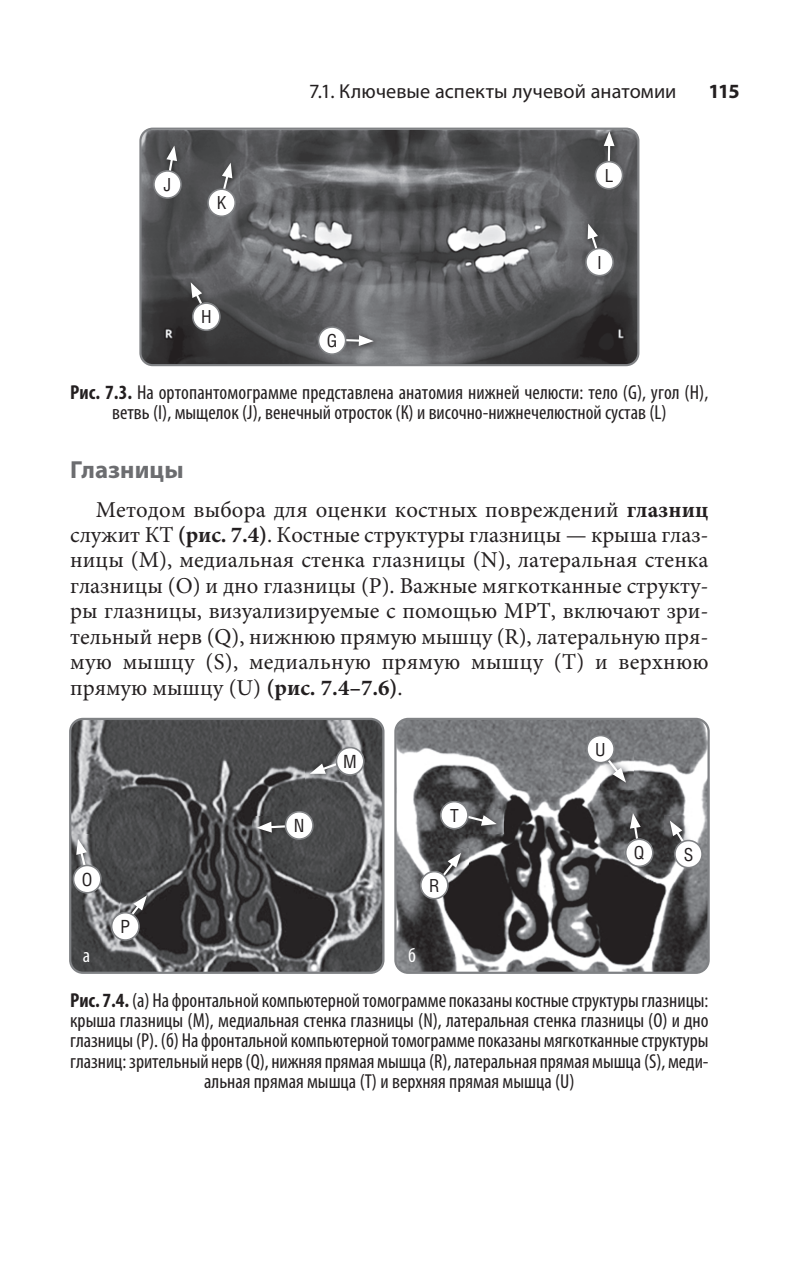
<style>
.page{position:relative;width:798px;height:1276px;background:#fff}
.page>*{position:absolute;margin:0;border:0;box-sizing:border-box;transform-origin:0 0}
.t1{font:700 24.75px "Myriad Pro";letter-spacing:.005em;color:#6c6d70}
.t2{font:22.72px/25.4px "Minion Pro";letter-spacing:.015em;color:#231f20;text-align:justify}
.t3{font:condensed 20.25px/20.2px "Myriad Pro";color:#231f20;text-align:center}
.t4{font:20.25px "Myriad Pro";letter-spacing:.005em;color:#231f20}
.t5{font:700 20.25px "Myriad Pro";color:#231f20}
.t6{font:condensed 20.25px "Myriad Pro";color:#fff}
.t7{font:18.22px "Helios Cond";color:#231f20}
.t8{font:18px "Helios Cond";color:#231f20}
.t9{font:17.1px "Helios Cond";color:#231f20}
.t10{font:16.88px "Helios Cond";color:#231f20}
.s1{font-weight:700}
.s2{color:#fff}
</style>
<div class="page">
<img style="left:140px;top:129px;width:498px;height:236px;border-radius:12px">
<img style="left:162px;top:142px;width:22px;height:44px">
<svg style="left:155px;top:146px;width:26px;height:50px"></svg>
<img style="left:185px;top:278px;width:29px;height:42px">
<svg style="left:191px;top:282px;width:28px;height:46px"></svg>
<img style="left:217px;top:158px;width:22px;height:45px">
<svg style="left:209px;top:163px;width:25px;height:52px"></svg>
<img style="left:373px;top:331px;width:7px;height:22px">
<svg style="left:319px;top:328px;width:54px;height:25px"></svg>
<img style="left:582px;top:219px;width:24px;height:44px">
<svg style="left:586px;top:223px;width:26px;height:52px"></svg>
<img style="left:598px;top:146px;width:24px;height:23px">
<hr style="left:607px;top:143px;width:3px;height:22px;background:#fff">
<svg style="left:598px;top:131px;width:24px;height:15px"></svg>
<svg style="left:596px;top:162px;width:25px;height:26px"></svg>
<div style="left:318px;top:327px;width:27px;height:27px;background:#fff;border-radius:50%"></div>
<div style="left:317px;top:326px;width:29px;height:29px;border:2px solid #808285;border-radius:50%"></div>
<div style="left:193px;top:303px;width:27px;height:27px;background:#fff;border-radius:50%"></div>
<div style="left:192px;top:302px;width:28px;height:29px;border:2px solid #808285;border-radius:50%"></div>
<div style="left:208px;top:189px;width:27px;height:27px;background:#fff;border-radius:50%"></div>
<div style="left:207px;top:188px;width:29px;height:29px;border:2px solid #808285;border-radius:50%"></div>
<div style="left:154px;top:171px;width:27px;height:27px;background:#fff;border-radius:50%"></div>
<div style="left:153px;top:170px;width:29px;height:29px;border:2px solid #808285;border-radius:50%"></div>
<div style="left:595px;top:162px;width:27px;height:27px;background:#fff;border-radius:50%"></div>
<div style="left:594px;top:161px;width:29px;height:28px;border:2px solid #808285;border-radius:50%"></div>
<div style="left:585px;top:248px;width:28px;height:28px;background:#fff;border-radius:50%"></div>
<div style="left:585px;top:248px;width:28px;height:28px;border:2px solid #808285;border-radius:50%"></div>
<div style="left:139px;top:128px;width:500px;height:238px;border:2px solid #808285;border-radius:12px"></div>
<img style="left:70px;top:719px;width:313px;height:253px;border-radius:13px">
<img style="left:72px;top:835px;width:22px;height:44px">
<svg style="left:74px;top:839px;width:26px;height:54px"></svg>
<img style="left:121px;top:890px;width:34px;height:39px">
<svg style="left:112px;top:895px;width:35px;height:44px"></svg>
<img style="left:305px;top:757px;width:44px;height:24px">
<svg style="left:310px;top:748px;width:53px;height:26px"></svg>
<img style="left:252px;top:816px;width:43px;height:24px">
<svg style="left:256px;top:812px;width:56px;height:26px"></svg>
<div style="left:285px;top:811px;width:28px;height:28px;background:#fff;border-radius:50%"></div>
<div style="left:285px;top:811px;width:28px;height:29px;border:2px solid #808285;border-radius:50%"></div>
<div style="left:336px;top:747px;width:27px;height:28px;background:#fff;border-radius:50%"></div>
<div style="left:335px;top:747px;width:29px;height:28px;border:2px solid #808285;border-radius:50%"></div>
<div style="left:112px;top:912px;width:27px;height:28px;background:#fff;border-radius:50%"></div>
<div style="left:111px;top:912px;width:29px;height:29px;border:2px solid #808285;border-radius:50%"></div>
<div style="left:73px;top:865px;width:28px;height:28px;background:#fff;border-radius:50%"></div>
<div style="left:73px;top:864px;width:29px;height:29px;border:2px solid #808285;border-radius:50%"></div>
<div style="left:69px;top:718px;width:315px;height:256px;border:2px solid #808285;border-radius:13px"></div>
<img style="left:395px;top:719px;width:313px;height:253px;border-radius:13px">
<img style="left:459px;top:809px;width:44px;height:24px">
<img style="left:435px;top:848px;width:33px;height:39px">
<svg style="left:421px;top:853px;width:40px;height:45px"></svg>
<svg style="left:442px;top:802px;width:54px;height:25px"></svg>
<img style="left:624px;top:808px;width:23px;height:41px">
<svg style="left:625px;top:813px;width:26px;height:51px"></svg>
<img style="left:600px;top:751px;width:33px;height:39px">
<svg style="left:587px;top:736px;width:38px;height:46px"></svg>
<img style="left:664px;top:815px;width:31px;height:41px">
<svg style="left:669px;top:820px;width:32px;height:46px"></svg>
<div style="left:586px;top:735px;width:28px;height:27px;background:#fff;border-radius:50%"></div>
<div style="left:586px;top:735px;width:28px;height:28px;border:2px solid #808285;border-radius:50%"></div>
<div style="left:625px;top:839px;width:27px;height:27px;background:#fff;border-radius:50%"></div>
<div style="left:624px;top:838px;width:29px;height:29px;border:2px solid #808285;border-radius:50%"></div>
<div style="left:674px;top:840px;width:27px;height:27px;background:#fff;border-radius:50%"></div>
<div style="left:674px;top:839px;width:28px;height:29px;border:2px solid #808285;border-radius:50%"></div>
<div style="left:440px;top:801px;width:27px;height:27px;background:#fff;border-radius:50%"></div>
<div style="left:440px;top:801px;width:28px;height:28px;border:2px solid #808285;border-radius:50%"></div>
<div style="left:420px;top:871px;width:27px;height:27px;background:#fff;border-radius:50%"></div>
<div style="left:420px;top:871px;width:28px;height:28px;border:2px solid #808285;border-radius:50%"></div>
<div style="left:394px;top:718px;width:315px;height:256px;border:2px solid #808285;border-radius:13px"></div>
<p class="t10" style="left:165px;top:177px;width:9px">J</p>
<p class="t8" style="left:163px;top:178px;width:9px">J</p>
<p class="t10" style="left:217px;top:196px;width:11px">K</p>
<p class="t8" style="left:217px;top:196px;width:11px">K</p>
<p class="t10" style="left:201px;top:308px;width:11px">H</p>
<p class="t8" style="left:201px;top:310px;width:12px">H</p>
<p class="t4" style="left:309px;top:84px;width:368px">7.1. Ключевые аспекты лучевой анатомии</p>
<p class="t5" style="left:708px;top:84px;width:33px">115</p>
<p class="t10" style="left:605px;top:169px;width:10px">L</p>
<p class="t10" style="left:326px;top:334px;width:11px">G</p>
<p class="t10" style="left:597px;top:255px;width:5px">I</p>
<p class="t8" style="left:597px;top:256px;width:6px">I</p>
<p class="t3" style="left:70px;top:384px;width:639px"><span class="s1">Рис. 7.3.</span> На ортопантомограмме представлена анатомия нижней челюсти: тело (G), угол (Н), ветвь (I), мыщелок (J), венечный отросток (К) и височно-нижнечелюстной сустав (L)</p>
<p class="t1" style="left:70px;top:460px;width:115px">Глазницы</p>
<p class="t2" style="left:70px;top:498px;width:639px;text-indent:26px">Методом выбора для оценки костных повреждений <span class="s1">глазниц </span>служит КТ <span class="s1">(рис. 7.4)</span>. Костные структуры глазницы — крыша глаз&shy;ницы (М), медиальная стенка глазницы (N), латеральная стенка глазницы (О) и дно глазницы (Р). Важные мягкотканные структу&shy;ры глазницы, визуализируемые с помощью МРТ, включают зри&shy;тельный нерв (Q), нижнюю прямую мышцу (R), латеральную пря&shy;мую мышцу (S), медиальную прямую мышцу (Т) и верхнюю прямую мышцу (U) <span class="s1">(рис. 7.4–7.6)</span>.</p>
<p class="t9" style="left:343px;top:754px;width:14px">M</p>
<p class="t9" style="left:293px;top:819px;width:12px">N</p>
<p class="t10" style="left:450px;top:808px;width:10px">T</p>
<p class="t8" style="left:450px;top:809px;width:10px">T</p>
<p class="t7" style="left:82px;top:872px;width:12px">O</p>
<p class="t10" style="left:429px;top:878px;width:11px">R</p>
<p class="t9" style="left:81px;top:873px;width:12px">O</p>
<p class="t8" style="left:429px;top:879px;width:12px">R</p>
<p class="t9" style="left:121px;top:919px;width:11px">P</p>
<p class="t10" style="left:594px;top:742px;width:11px">U</p>
<p class="t10" style="left:632px;top:844px;width:11px">Q</p>
<p class="t8" style="left:633px;top:846px;width:12px">Q</p>
<p class="t10" style="left:684px;top:847px;width:11px">S</p>
<p class="t3" style="left:70px;top:935px;width:639px;line-height:44.6px;text-align:left;text-indent:338px"><span class="s2">б<br></span><span class="s1">Рис. 7.4.</span> (а) На фронтальной компьютерной томограмме показаны костные структуры глазницы:</p>
<p class="t3" style="left:70px;top:1012px;width:639px">крыша глазницы (М), медиальная стенка глазницы (N), латеральная стенка глазницы (О) и дно глазницы (Р). (б) На фронтальной компьютерной томограмме показаны мягкотканные структуры глазниц: зрительный нерв (Q), нижняя прямая мышца (R), латеральная прямая мышца (S), меди&shy;альная прямая мышца (Т) и верхняя прямая мышца (U)</p>
<p class="t6" style="left:83px;top:948px;width:9px">а</p>
</div>
